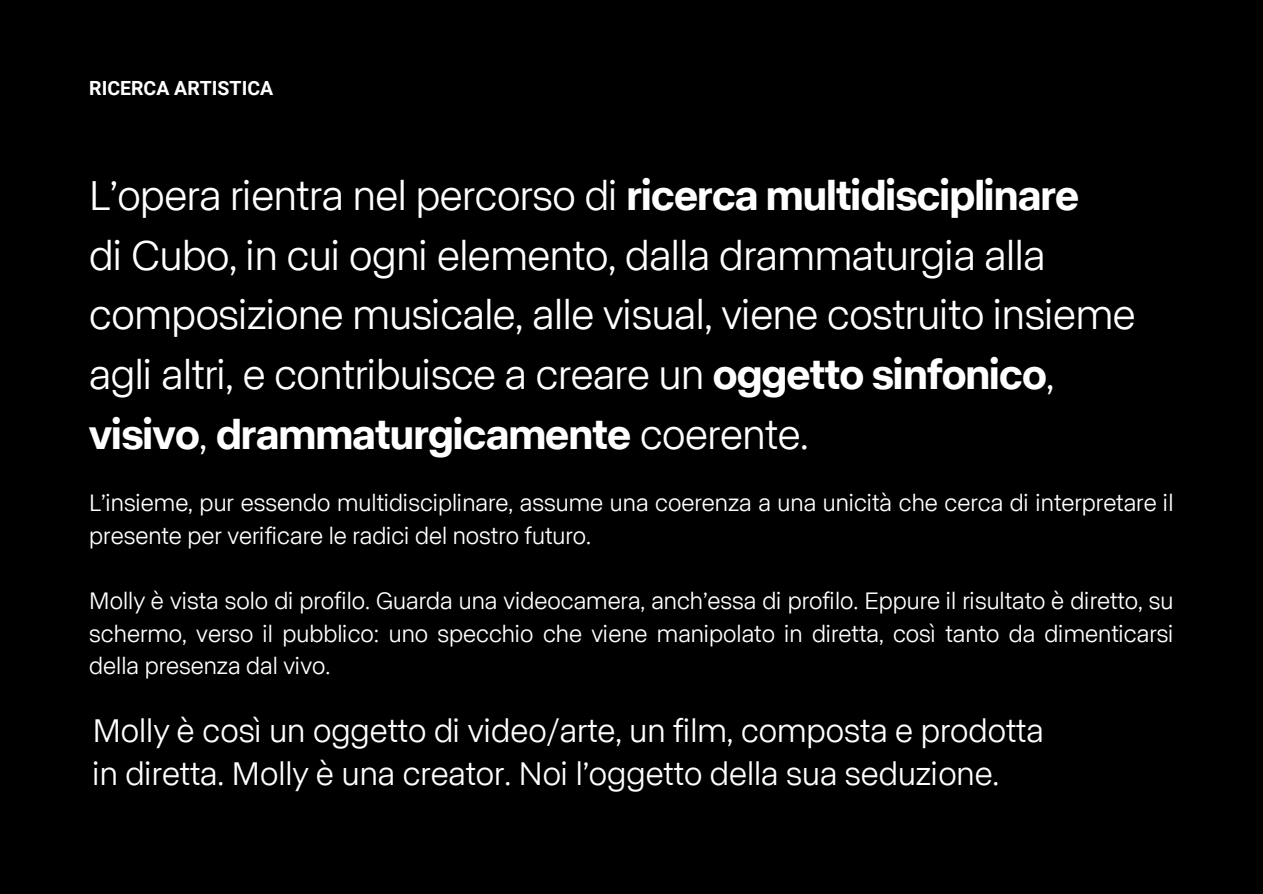
<style>
.page{position:relative;width:1263px;height:894px;background:#fff}
.page>*{position:absolute;margin:0;border:0;box-sizing:border-box;transform-origin:0 0}
.t1{font:42px/59.7px "ABC Normal";letter-spacing:-.01em;color:#fff}
.t2{font:33px/42.8px "ABC Normal";color:#fff}
.t3{font:24px/32.7px "ABC Normal";color:#fff}
.t4{font:700 19.5px "Roboto";color:#fff}
.s1{font-weight:700}
</style>
<div class="page">
<div style="left:0;top:0;width:1263px;height:893px;background:#000"></div>
<p class="t4" style="left:89px;top:77px;width:185px">RICERCA ARTISTICA</p>
<p class="t1" style="left:89px;top:168px;width:1048px">L’opera rientra nel percorso di <span class="s1">ricerca multidisciplinare<br></span>di Cubo, in cui ogni elemento, dalla drammaturgia alla composizione musicale, alle visual, viene costruito insieme agli altri, e contribuisce a creare un <span class="s1">oggetto sinfonico</span>, <span class="s1">visivo</span>, <span class="s1">drammaturgicamente</span> coerente.</p>
<p class="t3" style="left:89px;top:487px;width:1086px">L’insieme, pur essendo multidisciplinare, assume una coerenza a una unicità che cerca di interpretare il presente per verificare le radici del nostro futuro.</p>
<p class="t3" style="left:89px;top:585px;width:1086px;text-align:justify">Molly è vista solo di profilo. Guarda una videocamera, anch’essa di profilo. Eppure il risultato è diretto, su schermo, verso il pubblico: uno specchio che viene manipolato in diretta, così tanto da dimenticarsi della presenza dal vivo.</p>
<h2 class="t2" style="left:93px;top:711px;width:952px">Molly è così un oggetto di video/arte, un film, composta e prodotta in diretta. Molly è una creator. Noi l’oggetto della sua seduzione.</h2>
</div>
